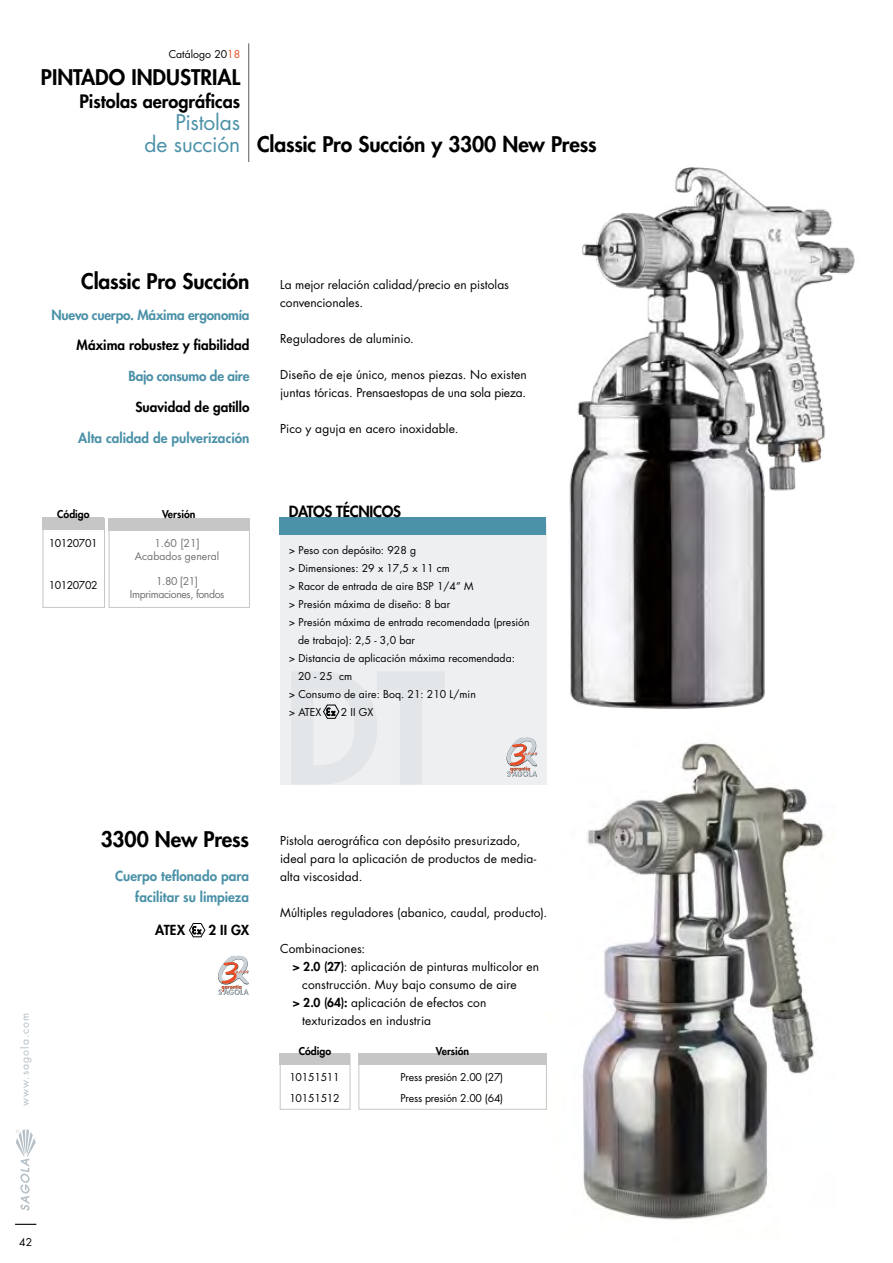
<style>
.page{position:relative;width:893px;height:1263px;background:#fff}
.page>*{position:absolute;margin:0;border:0;box-sizing:border-box;transform-origin:0 0}
.t1{font:800 21px/22px "Futura";letter-spacing:-.01em;color:#000}
.t2{font:800 18px "Futura";color:#000}
.t3{font:800 15px "Futura";letter-spacing:-.02em;color:#000}
.t4{font:800 13.5px/21px "Futura";color:#4b91a8;text-align:right}
.t5{font:800 13.5px "Futura";letter-spacing:.005em;color:#000}
.t6{font:800 13.5px "Futura";letter-spacing:-.02em;color:#4b91a8}
.t7{font:12px/18px "Futura";letter-spacing:.005em;color:#000}
.t8{font:10.5px "Futura";color:#000}
.t9{font:10.5px/21.1px "Futura";letter-spacing:-.02em;color:#000}
.t10{font:10.5px/12.6px "Futura";letter-spacing:-.04em;color:#6d7072;text-align:center}
.t11{font:800 10.5px "Futura";color:#000}
.t12{font:10.5px/12.6px "Futura";color:#6d7072;text-align:center}
.t13{font:10.5px "Futura";letter-spacing:-.04em;color:#000}
.t14{font:10.5px "Futura";letter-spacing:.1em;color:#b6c0c6}
.s1{color:#e94f26}
.s2{font-weight:400;color:#4b91a8}
.s3{font-weight:800}
</style>
<div class="page">
<hr style="left:248px;top:43px;width:1px;height:119px;background:#706f6f">
<svg style="left:16px;top:1129px;width:20px;height:82px"></svg>
<svg style="left:15px;top:1224px;width:21px;height:1px"></svg>
<img style="left:569px;top:167px;width:286px;height:542px">
<div style="left:280px;top:522px;width:267px;height:262px;background:#edeff1"></div>
<div style="left:109px;top:518px;width:141px;height:12px;background:#c6c6c6"></div>
<div style="left:43px;top:518px;width:61px;height:12px;background:#c6c6c6"></div>
<hr style="left:249px;top:519px;width:1px;height:89px;background:#c6c6c6">
<hr style="left:109px;top:518px;width:1px;height:90px;background:#c6c6c6">
<hr style="left:104px;top:518px;width:1px;height:90px;background:#c6c6c6">
<hr style="left:43px;top:518px;width:1px;height:90px;background:#c6c6c6">
<hr style="left:109px;top:607px;width:141px;height:1px;background:#c6c6c6">
<hr style="left:43px;top:607px;width:62px;height:1px;background:#c6c6c6">
<svg style="left:506px;top:737px;width:32px;height:40px"></svg>
<div style="left:279px;top:517px;width:267px;height:18px;background:#4b91a8"></div>
<img style="left:582px;top:742px;width:243px;height:478px">
<div style="left:358px;top:1054px;width:189px;height:11px;background:#c6c6c6"></div>
<hr style="left:546px;top:1054px;width:1px;height:55px;background:#c6c6c6">
<hr style="left:358px;top:1054px;width:1px;height:55px;background:#c6c6c6">
<div style="left:280px;top:1054px;width:70px;height:11px;background:#c6c6c6"></div>
<hr style="left:350px;top:1054px;width:1px;height:55px;background:#c6c6c6">
<hr style="left:280px;top:1054px;width:1px;height:55px;background:#c6c6c6">
<hr style="left:358px;top:1109px;width:189px;height:1px;background:#c6c6c6">
<hr style="left:280px;top:1109px;width:70px;height:1px;background:#c6c6c6">
<svg style="left:218px;top:956px;width:31px;height:39px"></svg>
<svg style="left:292px;top:672px;width:152px;height:112px"></svg>
<svg style="left:189px;top:923px;width:17px;height:15px"></svg>
<p class="t8" style="left:169px;top:47px;width:73px">Catálogo 20<span class="s1">18</span></p>
<h1 class="t1" style="left:41px;top:66px;width:201px">PINTADO INDUSTRIAL</h1>
<h2 class="t2" style="left:79px;top:89px;width:162px">Pistolas aerográficas</h2>
<h1 class="t1" style="left:144px;top:111px;width:454px;text-indent:31px"><span class="s2">Pistolas<br>de succión</span> Classic Pro Succión y 3300 New Press</h1>
<h1 class="t1" style="left:81px;top:270px;width:170px">Classic Pro Succión</h1>
<p class="t4" style="left:51px;top:304px;width:199px">Nuevo cuerpo. Máxima ergonomía</p>
<p class="t5" style="left:77px;top:336px;width:174px">Máxima robustez y fiabilidad</p>
<p class="t6" style="left:128px;top:367px;width:123px">Bajo consumo de aire</p>
<p class="t5" style="left:135px;top:398px;width:116px">Suavidad de gatillo</p>
<p class="t4" style="left:78px;top:427px;width:173px">Alta calidad de pulverización</p>
<p class="t11" style="left:57px;top:507px;width:34px">Código</p>
<p class="t11" style="left:162px;top:507px;width:35px">Versión</p>
<p class="t13" style="left:49px;top:536px;width:50px">10120701</p>
<p class="t13" style="left:49px;top:578px;width:50px">10120702</p>
<p class="t12" style="left:135px;top:537px;width:86px">1.60 [21]<br>Acabados general</p>
<p class="t10" style="left:130px;top:575px;width:96px">1.80 [21]<br>Imprimaciones, fondos</p>
<p class="t7" style="left:280px;top:275px;width:230px">La mejor relación calidad/precio en pistolas convencionales.</p>
<p class="t7" style="left:280px;top:329px;width:135px">Reguladores de aluminio.</p>
<p class="t7" style="left:280px;top:365px;width:248px">Diseño de eje único, menos piezas. No existen juntas tóricas. Prensaestopas de una sola pieza.</p>
<p class="t7" style="left:280px;top:419px;width:180px">Pico y aguja en acero inoxidable.</p>
<p class="t3" style="left:289px;top:501px;width:114px">DATOS TÉCNICOS</p>
<p class="t8" style="left:289px;top:543px;width:129px">&gt; Peso con depósito: 928 g</p>
<p class="t8" style="left:289px;top:561px;width:163px">&gt; Dimensiones: 29 x 17,5 x 11 cm</p>
<p class="t8" style="left:289px;top:579px;width:186px">&gt; Racor de entrada de aire BSP 1/4” M</p>
<p class="t8" style="left:289px;top:597px;width:163px">&gt; Presión máxima de diseño: 8 bar</p>
<p class="t8" style="left:289px;top:615px;width:243px">&gt; Presión máxima de entrada recomendada (presión</p>
<p class="t8" style="left:298px;top:633px;width:118px">de trabajo): 2,5 - 3,0 bar</p>
<p class="t8" style="left:289px;top:651px;width:228px">&gt; Distancia de aplicación máxima recomendada:</p>
<p class="t8" style="left:298px;top:669px;width:56px">20 - 25 cm</p>
<p class="t8" style="left:289px;top:687px;width:189px">&gt; Consumo de aire: Boq. 21: 210 L/min</p>
<p class="t8" style="left:289px;top:705px;width:34px">&gt; ATEX</p>
<p class="t8" style="left:341px;top:705px;width:34px">2 II GX</p>
<p class="t14" style="left:18px;top:1106px;width:95px;rotate:-90deg">www.sagola.com</p>
<h1 class="t1" style="left:101px;top:828px;width:150px">3300 New Press</h1>
<p class="t4" style="left:115px;top:865px;width:135px">Cuerpo teflonado para facilitar su limpieza</p>
<p class="t5" style="left:155px;top:921px;width:31px">ATEX</p>
<p class="t5" style="left:209px;top:921px;width:42px">2 II GX</p>
<p class="t7" style="left:280px;top:832px;width:258px">Pistola aerográfica con depósito presurizado, ideal para la aplicación de productos de media&shy;alta viscosidad.</p>
<p class="t7" style="left:280px;top:904px;width:269px">Múltiples reguladores (abanico, caudal, producto).</p>
<p class="t7" style="left:280px;top:940px;width:87px">Combinaciones:</p>
<p class="t7" style="left:293px;top:958px;width:248px"><span class="s3">&gt; 2.0 (27)</span>: aplicación de pinturas multicolor en</p>
<p class="t7" style="left:302px;top:976px;width:216px">construcción. Muy bajo consumo de aire</p>
<p class="t7" style="left:293px;top:994px;width:195px"><span class="s3">&gt; 2.0 (64):</span> aplicación de efectos con</p>
<p class="t7" style="left:302px;top:1012px;width:130px">texturizados en industria</p>
<p class="t11" style="left:299px;top:1044px;width:34px">Código</p>
<p class="t9" style="left:289px;top:1067px;width:52px">10151511<br>10151512</p>
<p class="t11" style="left:436px;top:1044px;width:35px">Versión</p>
<p class="t9" style="left:401px;top:1067px;width:104px">Press presión 2.00 (27)<br>Press presión 2.00 (64)</p>
<p class="t8" style="left:19px;top:1235px;width:14px">42</p>
</div>
